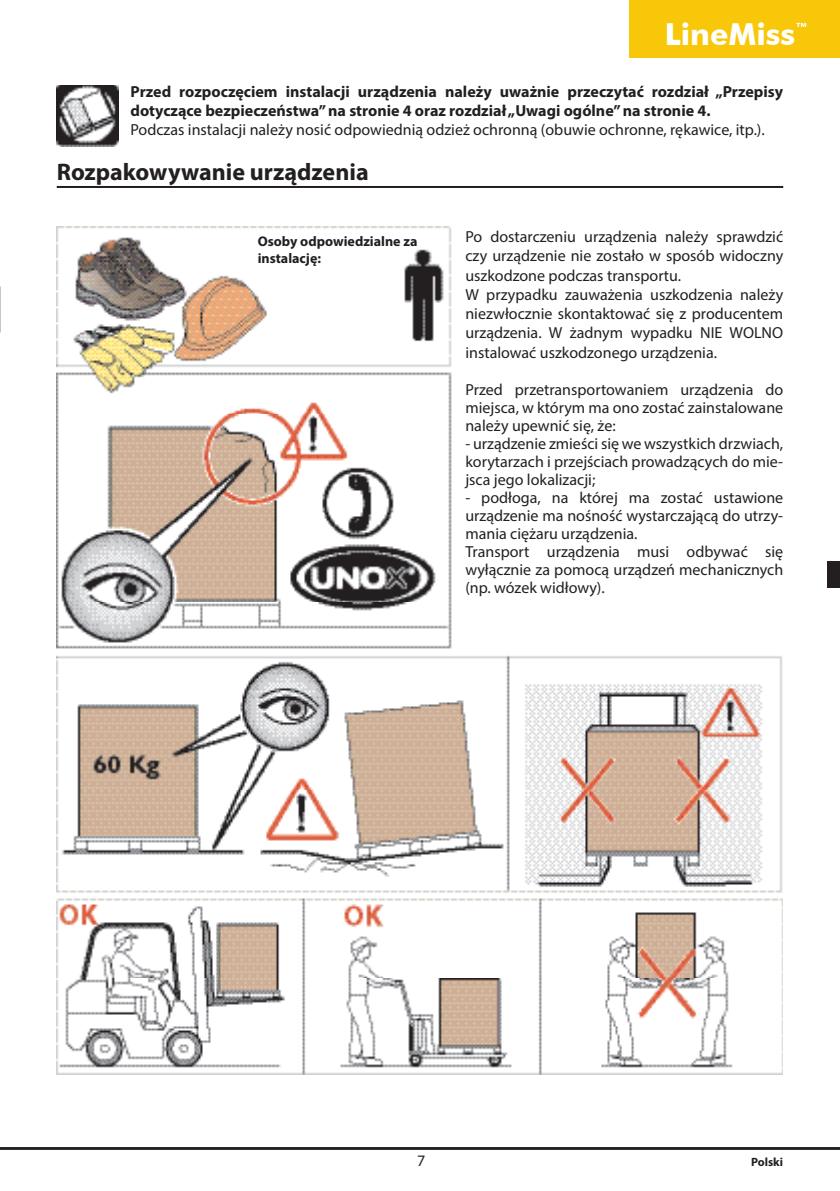
<style>
.page{position:relative;width:840px;height:1191px;background:#fff}
.page>*{position:absolute;margin:0;border:0;box-sizing:border-box;transform-origin:0 0}
.t1{font:700 30.2px "Futura BT";color:#fff}
.t2{font:700 24px "Myriad Pro";color:#231f20}
.t3{font:16px/18px "Myriad Pro";color:#231f20}
.t4{font:700 16px/19.2px "Myriad Pro";color:#231f20}
.t5{font:700 14px/16.8px "Myriad Pro";color:#231f20}
.t6{font:700 12px "Myriad Pro";color:#231f20}
</style>
<div class="page">
<div style="left:826px;top:561px;width:13px;height:27px;background:#231f20"></div>
<img style="left:57px;top:227px;width:725px;height:847px">
<hr style="left:57px;top:186px;width:725px;height:2px;background:#231f20">
<img style="left:57px;top:85px;width:62px;height:61px">
<hr style="left:0;top:1147px;width:839px;height:2px;background:#231f20">
<div style="left:629px;top:0;width:210px;height:58px;background:#f9c709"></div>
<h1 class="t1" style="left:664px;top:16px;width:145px">LineMiss<sup>™</sup></h1>
<p class="t4" style="left:130px;top:82px;width:653px">Przed rozpoczęciem instalacji urządzenia należy uważnie przeczytać rozdział „Przepisy dotyczące bezpieczeństwa” na stronie 4 oraz rozdział „Uwagi ogólne” na stronie 4.</p>
<p class="t3" style="left:130px;top:121px;width:635px">Podczas instalacji należy nosić odpowiednią odzież ochronną (obuwie ochronne, rękawice, itp.).</p>
<h2 class="t2" style="left:57px;top:157px;width:313px">Rozpakowywanie urządzenia</h2>
<p class="t5" style="left:257px;top:232px;width:161px">Osoby odpowiedzialne za instalację:</p>
<p class="t3" style="left:465px;top:227px;width:319px;line-height:19.2px">Po dostarczeniu urządzenia należy sprawdzić czy urządzenie nie zostało w sposób widoczny uszkodzone podczas transportu.<br>W przypadku zauważenia uszkodzenia należy niezwłocznie skontaktować się z producentem urządzenia. W żadnym wypadku NIE WOLNO instalować uszkodzonego urządzenia.</p>
<p class="t3" style="left:465px;top:380px;width:319px;text-align:justify">Przed przetransportowaniem urządzenia do miejsca, w którym ma ono zostać zainstalowane należy upewnić się, że:</p>
<p class="t3" style="left:465px;top:434px;width:319px;text-align:justify">- urządzenie zmieści się we wszystkich drzwiach, korytarzach i przejściach prowadzących do mie&shy;jsca jego lokalizacji;</p>
<p class="t3" style="left:465px;top:488px;width:319px">- podłoga, na której ma zostać ustawione urządzenie ma nośność wystarczającą do utrzy&shy;mania ciężaru urządzenia.<br>Transport urządzenia musi odbywać się wyłącznie za pomocą urządzeń mechanicznych (np. wózek widłowy).</p>
<p class="t3" style="left:417px;top:1151px;width:10px">7</p>
<p class="t6" style="left:750px;top:1154px;width:34px">Polski</p>
</div>
